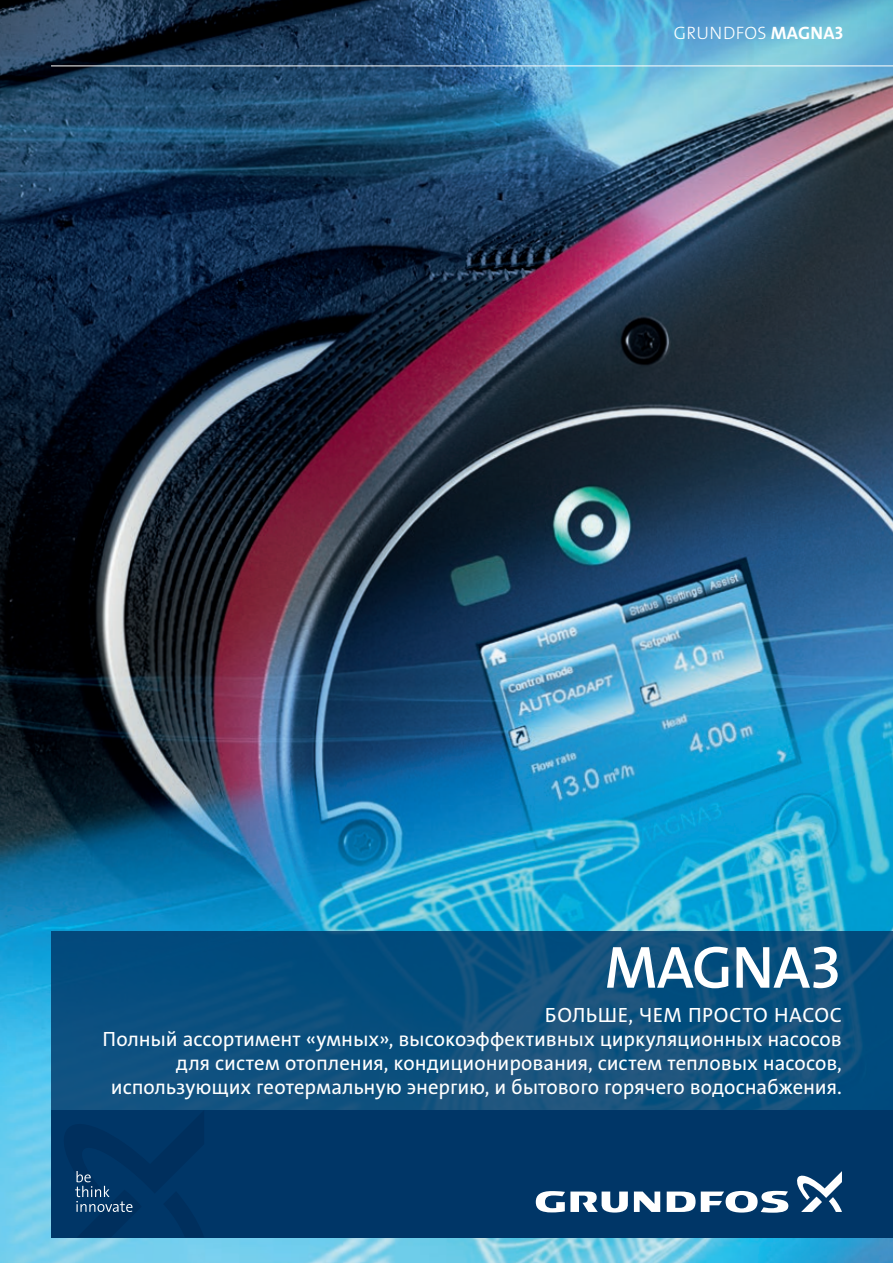
<style>
.page{position:relative;width:893px;height:1263px;background:#fff}
.page>*{position:absolute;margin:0;border:0;box-sizing:border-box;transform-origin:0 0}
.t1{font:60px "Grundfos The Sans V2 OT 6 SB";letter-spacing:-.015em;color:#fff}
.t2{font:20.7px/24px "Grundfos The Sans OT 5 R";color:#fff;text-align:right}
.t3{font:18px "Grundfos The Sans V2 OT 3 L";letter-spacing:.015em;color:#fff}
.s1{font-family:"Grundfos The Sans V2 OT 7 B"}
</style>
<div class="page">
<img style="left:0;top:0;width:893px;height:1263px">
<hr style="left:51px;top:66px;width:842px;height:1px;background:#fff">
<svg style="left:51px;top:931px;width:842px;height:179px;background:#0c4f7d"></svg>
<div style="left:51px;top:1110px;width:842px;height:127px;background:#003667"></div>
<svg style="left:75px;top:1171px;width:58px;height:41px"></svg>
<svg style="left:634px;top:1191px;width:26px;height:21px"></svg>
<svg style="left:536px;top:1191px;width:92px;height:21px"></svg>
<svg style="left:667px;top:1191px;width:121px;height:22px"></svg>
<svg style="left:797px;top:1171px;width:45px;height:41px"></svg>
<p class="t3" style="left:674px;top:21px;width:171px">GRUNDFOS <span class="s1">MAGNA3</span></p>
<h1 class="t1" style="left:604px;top:929px;width:239px">MAGNA3</h1>
<p class="t2" style="left:103px;top:1003px;width:741px">БОЛЬШЕ, ЧЕМ ПРОСТО НАСОС<br>Полный ассортимент «умных», высокоэффективных циркуляционных насосов для систем отопления, кондиционирования, систем тепловых насосов, использующих геотермальную энергию, и бытового горячего водоснабжения.</p>
</div>
